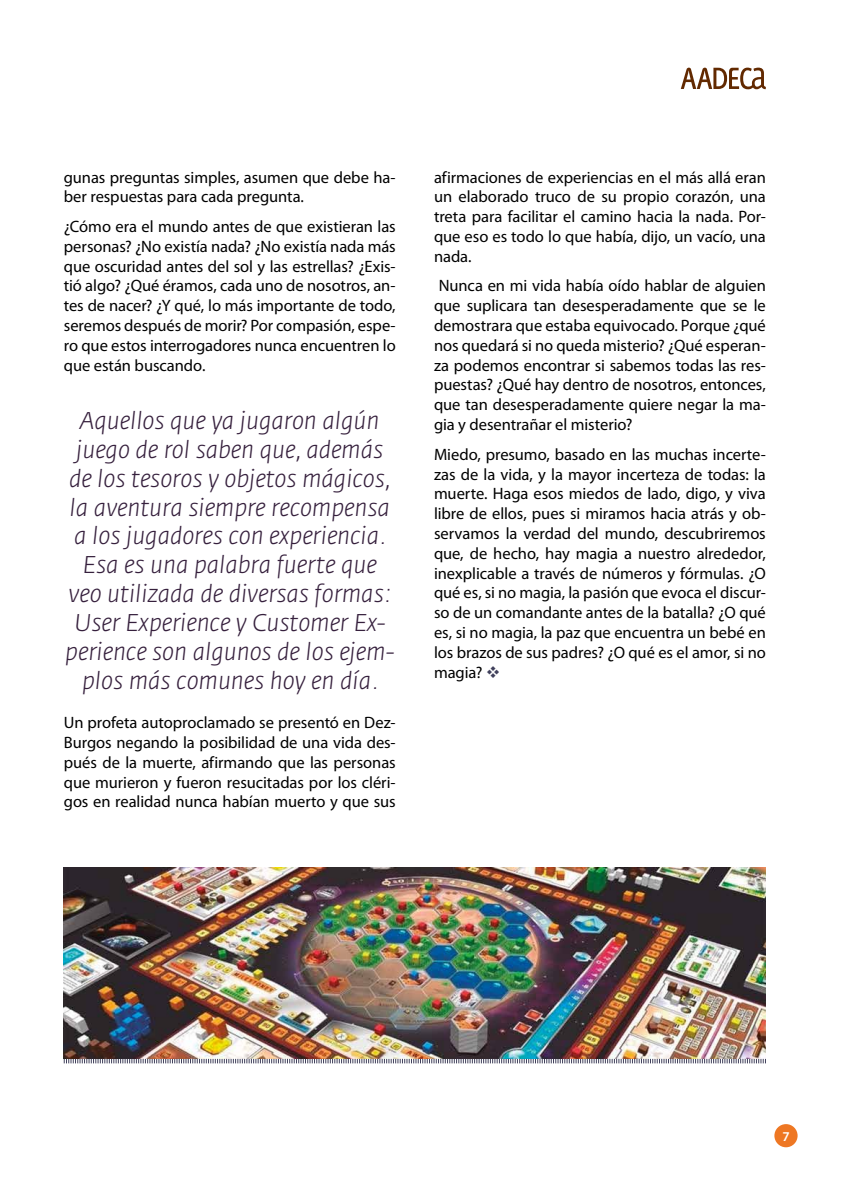
<style>
.page{position:relative;width:851px;height:1191px;background:#fff}
.page>*{position:absolute;margin:0;border:0;box-sizing:border-box;transform-origin:0 0}
.t1{font:italic 300 24px/28.8px "Fedra Sans";letter-spacing:-.005em;color:#36203d;text-align:center}
.t2{font:16.5px/19.8px "Myriad Pro";letter-spacing:-.005em;color:#000;text-align:justify}
.t3{font:600 13.5px "Myriad Pro";color:#fff}
.s1{color:#40405b}
</style>
<div class="page">
<div style="left:774px;top:1124px;width:23px;height:23px;background:#ee7723;border-radius:50%"></div>
<svg style="left:680px;top:68px;width:85px;height:21px"></svg>
<img style="left:64px;top:867px;width:701px;height:191px">
<svg style="left:63px;top:1058px;width:703px;height:6px"></svg>
<p class="t2" style="left:64px;top:167px;width:333px">gunas preguntas simples, asumen que debe ha&shy;ber respuestas para cada pregunta.</p>
<p class="t2" style="left:64px;top:217px;width:333px">¿Cómo era el mundo antes de que existieran las personas? ¿No existía nada? ¿No existía nada más que oscuridad antes del sol y las estrellas? ¿Exis&shy;tió algo? ¿Qué éramos, cada uno de nosotros, an&shy;tes de nacer? ¿Y qué, lo más importante de todo, seremos después de morir? Por compasión, espe&shy;ro que estos interrogadores nunca encuentren lo que están buscando.</p>
<p class="t1" style="left:65px;top:407px;width:330px">Aquellos que ya jugaron algún juego de rol saben que, además de los tesoros y objetos mágicos, la aventura siempre recompensa a los jugadores con experiencia.<br>Esa es una palabra fuerte que veo utilizada de diversas formas:<br>User Experience y Customer Ex&shy;perience son algunos de los ejem&shy;plos más comunes hoy en día.</p>
<p class="t2" style="left:64px;top:713px;width:333px">Un profeta autoproclamado se presentó en Dez-Burgos negando la posibilidad de una vida des&shy;pués de la muerte, afirmando que las personas que murieron y fueron resucitadas por los cléri&shy;gos en realidad nunca habían muerto y que sus</p>
<p class="t2" style="left:434px;top:167px;width:333px">afirmaciones de experiencias en el más allá eran un elaborado truco de su propio corazón, una treta para facilitar el camino hacia la nada. Por&shy;que eso es todo lo que había, dijo, un vacío, una nada.</p>
<p class="t2" style="left:434px;top:276px;width:333px">Nunca en mi vida había oído hablar de alguien que suplicara tan desesperadamente que se le demostrara que estaba equivocado. Porque ¿qué nos quedará si no queda misterio? ¿Qué esperan&shy;za podemos encontrar si sabemos todas las res&shy;puestas? ¿Qué hay dentro de nosotros, entonces, que tan desesperadamente quiere negar la ma&shy;gia y desentrañar el misterio?</p>
<p class="t2" style="left:434px;top:445px;width:333px">Miedo, presumo, basado en las muchas incerte&shy;zas de la vida, y la mayor incerteza de todas: la muerte. Haga esos miedos de lado, digo, y viva libre de ellos, pues si miramos hacia atrás y ob&shy;servamos la verdad del mundo, descubriremos que, de hecho, hay magia a nuestro alrededor, inexplicable a través de números y fórmulas. ¿O qué es, si no magia, la pasión que evoca el discur&shy;so de un comandante antes de la batalla? ¿O qué es, si no magia, la paz que encuentra un bebé en los brazos de sus padres? ¿O qué es el amor, si no magia? <span class="s1">❖</span></p>
<p class="t3" style="left:782px;top:1128px;width:9px">7</p>
</div>
